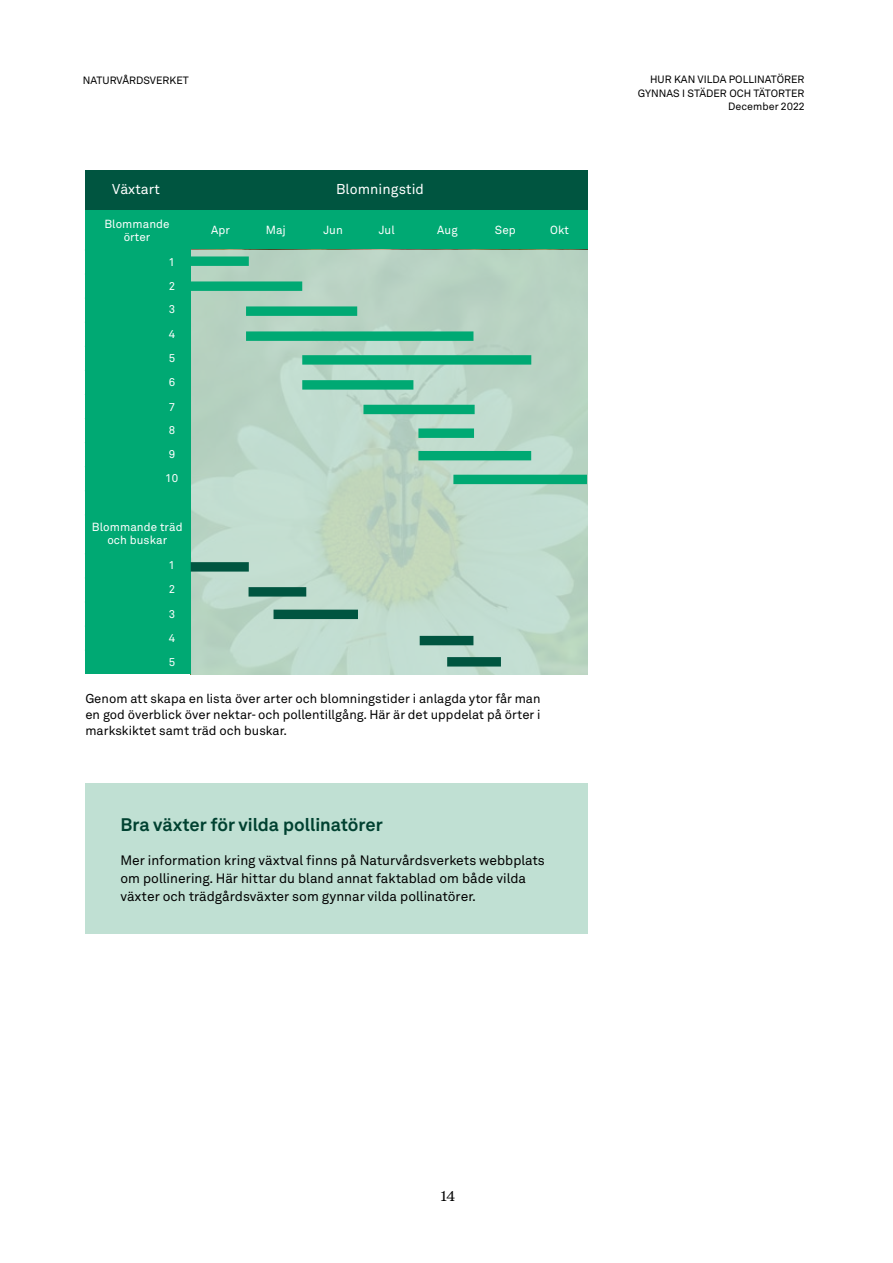
<style>
.page{position:relative;width:893px;height:1263px;background:#fff}
.page>*{position:absolute;margin:0;border:0;box-sizing:border-box;transform-origin:0 0}
.t1{font:700 18px "Akkurat LL";color:#004130}
.t2{font:14.25px "Tiempos Text";color:#000}
.t3{font:14.1px "Akkurat Std";letter-spacing:.005em;color:#fff}
.t4{font:13.5px/18px "Akkurat LL";color:#000}
.t5{font:12.75px/15.8px "Akkurat LL";color:#000;text-align:justify}
.t6{font:11.7px/13px "Akkurat Std";letter-spacing:.005em;color:#fff;text-align:center}
.t7{font:11.25px/23.7px "Akkurat Std";color:#fff;text-align:justify}
.t8{font:10.5px/13.5px "Akkurat LL";color:#000;text-align:right}
</style>
<div class="page">
<div style="left:85px;top:783px;width:502px;height:151px;background:#c0e0d3"></div>
<div style="left:85px;top:170px;width:502px;height:41px;background:#005540"></div>
<div style="left:191px;top:211px;width:396px;height:39px;background:#00a973"></div>
<div style="left:85px;top:211px;width:106px;height:463px;background:#00a973"></div>
<div style="left:191px;top:250px;width:396px;height:424px;background:linear-gradient(to right,#bdd7c7,#bcd7c7)"></div>
<div style="left:191px;top:256px;width:58px;height:10px;background:#00a973"></div>
<div style="left:191px;top:281px;width:111px;height:10px;background:#00a973"></div>
<div style="left:246px;top:306px;width:111px;height:10px;background:#00a973"></div>
<div style="left:246px;top:331px;width:227px;height:10px;background:#00a973"></div>
<div style="left:302px;top:355px;width:229px;height:10px;background:#00a973"></div>
<div style="left:302px;top:380px;width:111px;height:10px;background:#00a973"></div>
<div style="left:363px;top:405px;width:112px;height:9px;background:#00a973"></div>
<div style="left:418px;top:428px;width:56px;height:10px;background:#00a973"></div>
<div style="left:418px;top:451px;width:113px;height:9px;background:#00a973"></div>
<div style="left:453px;top:475px;width:134px;height:9px;background:#00a973"></div>
<div style="left:191px;top:562px;width:58px;height:10px;background:#005540"></div>
<div style="left:249px;top:587px;width:57px;height:9px;background:#005540"></div>
<div style="left:274px;top:610px;width:84px;height:9px;background:#005540"></div>
<div style="left:420px;top:636px;width:53px;height:9px;background:#005540"></div>
<div style="left:447px;top:657px;width:54px;height:9px;background:#005540"></div>
<p class="t8" style="left:83px;top:73px;width:108px">NATURVÅRDSVERKET</p>
<p class="t3" style="left:112px;top:181px;width:49px">Växtart</p>
<p class="t3" style="left:336px;top:181px;width:89px">Blomningstid</p>
<p class="t6" style="left:104px;top:217px;width:67px">Blommande örter</p>
<p class="t6" style="left:211px;top:223px;width:20px">Apr</p>
<p class="t6" style="left:266px;top:223px;width:22px">Maj</p>
<p class="t6" style="left:323px;top:223px;width:21px">Jun</p>
<p class="t6" style="left:379px;top:223px;width:18px">Jul</p>
<p class="t6" style="left:437px;top:223px;width:22px">Aug</p>
<p class="t6" style="left:495px;top:223px;width:22px">Sep</p>
<p class="t6" style="left:550px;top:223px;width:20px">Okt</p>
<p class="t7" style="left:169px;top:250px;width:8px">1<br>2<br>3</p>
<p class="t7" style="left:169px;top:322px;width:8px">4<br>5<br>6</p>
<p class="t7" style="left:165px;top:395px;width:14px;text-align:center">7<br>8<br>9<br>10</p>
<p class="t6" style="left:92px;top:521px;width:92px">Blommande träd och buskar</p>
<p class="t7" style="left:169px;top:554px;width:8px">1<br>2</p>
<p class="t7" style="left:169px;top:602px;width:8px">3<br>4<br>5</p>
<p class="t5" style="left:85px;top:690px;width:457px">Genom att skapa en lista över arter och blomningstider i anlagda ytor får man en god överblick över nektar- och pollentillgång. Här är det uppdelat på örter i markskiktet samt träd och buskar.</p>
<p class="t1" style="left:120px;top:810px;width:264px">Bra växter för vilda pollinatörer</p>
<p class="t4" style="left:120px;top:850px;width:426px">Mer information kring växtval finns på Naturvårdsverkets webbplats om pollinering. Här hittar du bland annat faktablad om både vilda växter och trädgårdsväxter som gynnar vilda pollinatörer.</p>
<p class="t8" style="left:638px;top:73px;width:168px">HUR KAN VILDA POLLINATÖRER<br>GYNNAS I STÄDER OCH TÄTORTER<br>December 2022</p>
<p class="t2" style="left:441px;top:1186px;width:16px">14</p>
</div>
